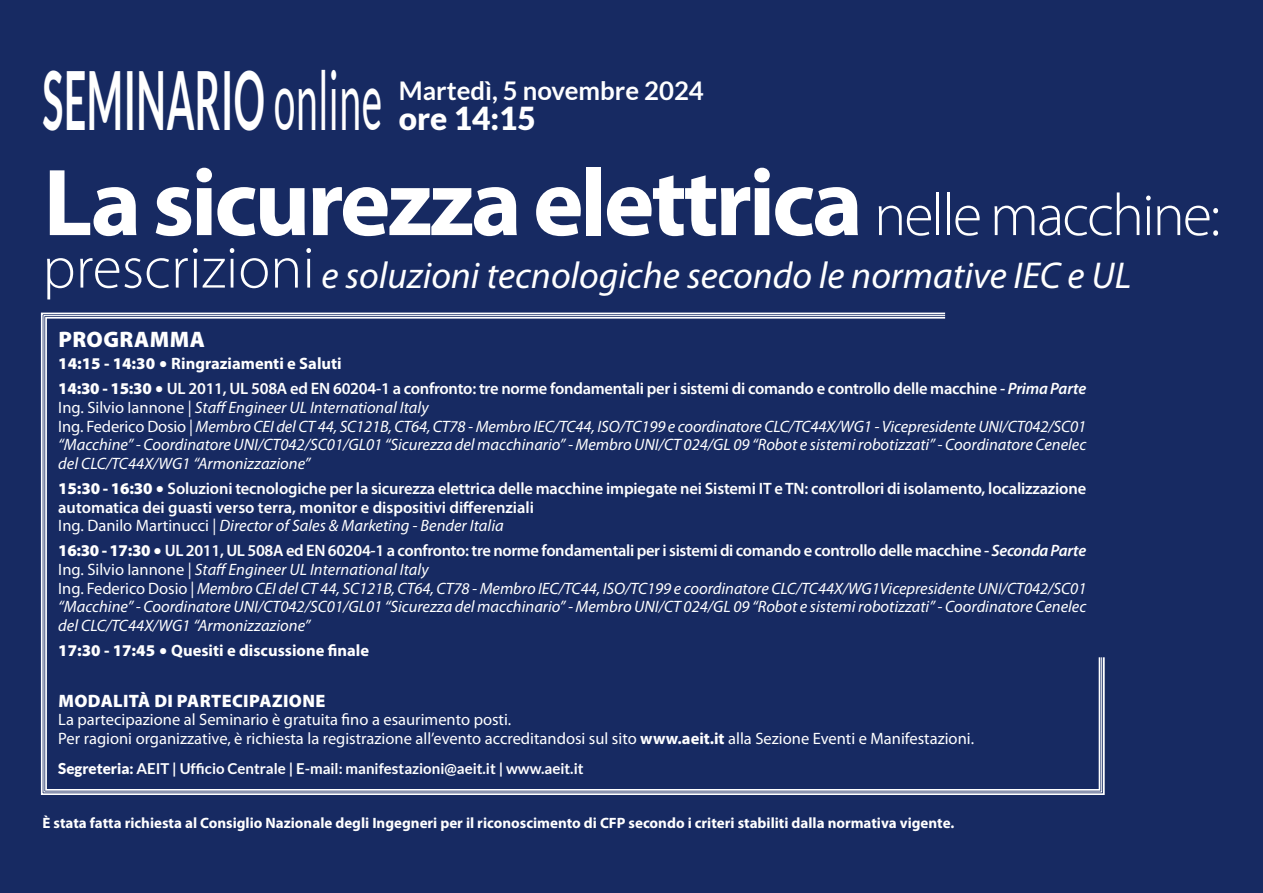
<style>
.page{position:relative;width:1263px;height:893px;background:#172a62}
.page>*{position:absolute;margin:0;border:0;box-sizing:border-box;transform-origin:0 0}
.t1{font:700 96px "Myriad Pro";letter-spacing:-.035em;color:#fff}
.t2{font:700 81.9px "Lato";letter-spacing:.015em;color:#fff;scale:.48 1}
.t3{font:italic 37.5px "Myriad Pro";color:#fff}
.t4{font:900 31.65px "Lato";color:#fff}
.t5{font:700 25.65px "Lato";color:#fff}
.t6{font:900 22.5px "Myriad Pro";letter-spacing:.02em;color:#fff}
.t7{font:900 18px "Myriad Pro";letter-spacing:.02em;color:#fff}
.t8{font:italic 16.5px/18.8px "Myriad Pro";color:#fff;text-align:justify}
.t9{font:600 16.5px/18.8px "Myriad Pro";letter-spacing:-.015em;color:#fff}
.t10{font:16.5px "Myriad Pro";color:#fff}
.t11{font:700 16.5px "Myriad Pro";color:#fff}
.t12{font:700 15px "Myriad Pro";color:#fff}
.t13{font:700 15px "Lato";color:#fff}
.s1{font-weight:400}
.s2{font-weight:300;font-size:60px}
.s3{font-weight:300;font-style:normal;font-size:60px}
.s4{font-weight:900}
.s5{font-family:"Lato";font-weight:400}
.s6{font-style:italic}
.s7{font-style:normal}
.s8{font-weight:700}
</style>
<div class="page">
<svg style="left:44px;top:316px;width:1057px;height:475px"></svg>
<p class="t2" style="left:42px;top:49px;width:709px">SEMINARIO <span class="s1">online</span></p>
<p class="t5" style="left:399px;top:74px;width:306px">Martedì, 5 novembre 2024</p>
<p class="t4" style="left:399px;top:99px;width:139px">ore 14:15</p>
<p class="t1" style="left:43px;top:166px;width:1178px">La sicurezza elettrica <span class="s2">nelle macchine:</span></p>
<p class="t3" style="left:43px;top:261px;width:1090px"><span class="s3">prescrizioni</span> e soluzioni tecnologiche secondo le normative IEC e UL</p>
<p class="t6" style="left:58px;top:326px;width:148px">PROGRAMMA</p>
<p class="t11" style="left:58px;top:357px;width:285px"><span class="s4">14:15 - 14:30</span> <span class="s5">•</span> Ringraziamenti e Saluti</p>
<p class="t9" style="left:58px;top:380px;width:1029px"><span class="s4">14:30 - 15:30</span> <span class="s5">•</span> UL 2011, UL 508A ed EN 60204-1 a confronto: tre norme fondamentali per i sistemi di comando e controllo delle macchine - <span class="s6">Prima Parte</span></p>
<p class="t8" style="left:58px;top:399px;width:372px"><span class="s7">Ing. Silvio Iannone |</span> Staff Engineer UL International Italy</p>
<p class="t8" style="left:58px;top:418px;width:1029px"><span class="s7">Ing. Federico Dosio |</span>Membro CEI del CT 44, SC121B, CT64, CT78 - Membro IEC/TC44, ISO/TC199 e coordinatore CLC/TC44X/WG1 - Vicepresidente UNI/CT042/SC01 “Macchine” - Coordinatore UNI/CT042/SC01/GL01 “Sicurezza del macchinario” - Membro UNI/CT 024/GL 09 “Robot e sistemi robotizzati” - Coordinatore Cenelec del CLC/TC44X/WG1 “Armonizzazione”</p>
<p class="t9" style="left:58px;top:480px;width:1029px"><span class="s4">15:30 - 16:30</span> <span class="s5">•</span> Soluzioni tecnologiche per la sicurezza elettrica delle macchine impiegate nei Sistemi IT e TN: controllori di isolamento, localizzazione automatica dei guasti verso terra, monitor e dispositivi differenziali</p>
<p class="t8" style="left:58px;top:518px;width:447px"><span class="s7">Ing. Danilo Martinucci |</span> Director of Sales &amp; Marketing - Bender Italia</p>
<p class="t9" style="left:58px;top:542px;width:1029px"><span class="s4">16:30 - 17:30</span><span class="s5">•</span> UL 2011, UL 508A ed EN 60204-1 a confronto: tre norme fondamentali per i sistemi di comando e controllo delle macchine - <span class="s6">Seconda Parte</span></p>
<p class="t8" style="left:58px;top:561px;width:372px"><span class="s7">Ing. Silvio Iannone |</span> Staff Engineer UL International Italy</p>
<p class="t8" style="left:58px;top:580px;width:1030px"><span class="s7">Ing. Federico Dosio |</span>Membro CEI del CT 44, SC121B, CT64, CT78 - Membro IEC/TC44, ISO/TC199 e coordinatore CLC/TC44X/WG1Vicepresidente UNI/CT042/SC01 “Macchine” - Coordinatore UNI/CT042/SC01/GL01 “Sicurezza del macchinario” - Membro UNI/CT 024/GL 09 “Robot e sistemi robotizzati” - Coordinatore Cenelec del CLC/TC44X/WG1 “Armonizzazione”</p>
<p class="t11" style="left:58px;top:644px;width:312px"><span class="s4">17:30 - 17:45</span> <span class="s5">•</span> Quesiti e discussione finale</p>
<p class="t7" style="left:58px;top:690px;width:268px">MODALITÀ DI PARTECIPAZIONE</p>
<p class="t10" style="left:58px;top:713px;width:455px">La partecipazione al Seminario è gratuita fino a esaurimento posti.</p>
<p class="t10" style="left:58px;top:732px;width:917px">Per ragioni organizzative, è richiesta la registrazione all’evento accreditandosi sul sito <span class="s8">www.aeit.it</span> alla Sezione Eventi e Manifestazioni.</p>
<p class="t13" style="left:58px;top:759px;width:527px"><span class="s4">Segreteria:</span> AEIT | Ufficio Centrale | E-mail: manifestazioni@aeit.it | www.aeit.it</p>
<p class="t12" style="left:43px;top:817px;width:913px">È stata fatta richiesta al Consiglio Nazionale degli Ingegneri per il riconoscimento di CFP secondo i criteri stabiliti dalla normativa vigente.</p>
</div>
